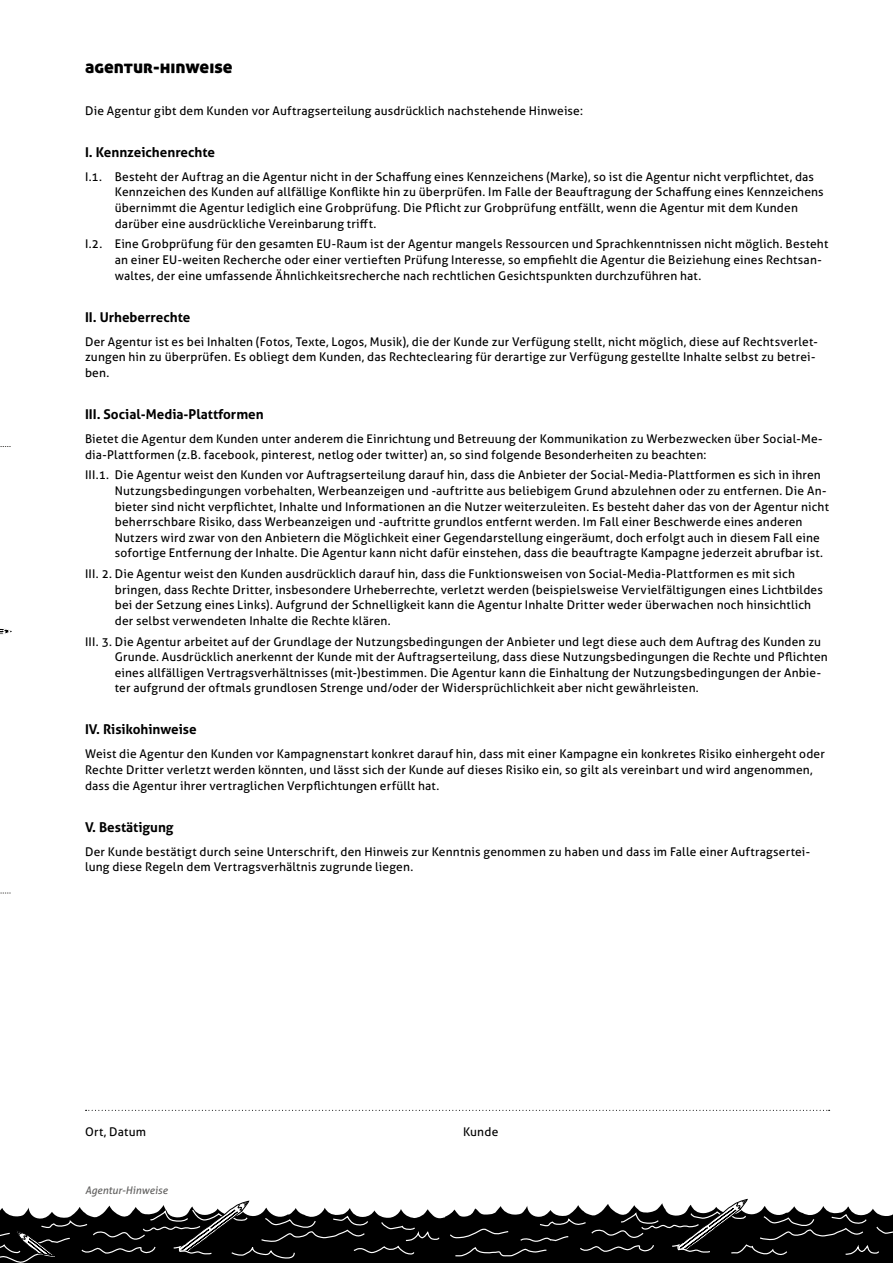
<style>
.page{position:relative;width:893px;height:1263px;background:#fff}
.page>*{position:absolute;margin:0;border:0;box-sizing:border-box;transform-origin:0 0}
.t1{font:18px "Aller Display";color:#000}
.t2{font:700 13.5px "Aller";color:#000}
.t3{font:12px/15.6px "Aller";letter-spacing:.015em;color:#000}
.t4{font:italic 10.5px "Aller";color:#626160}
</style>
<div class="page">
<svg style="left:0;top:628px;width:12px;height:7px"></svg>
<svg style="left:0;top:1199px;width:893px;height:64px"></svg>
<svg style="left:86px;top:1110px;width:744px;height:1px"></svg>
<h1 class="t1" style="left:85px;top:55px;width:149px">agentur-hinweise</h1>
<p class="t3" style="left:85px;top:103px;width:499px">Die Agentur gibt dem Kunden vor Auftragserteilung ausdrücklich nachstehende Hinweise:</p>
<p class="t2" style="left:85px;top:144px;width:132px">I. Kennzeichenrechte</p>
<p class="t3" style="left:115px;top:169px;width:710px;text-indent:-30px">I.1. Besteht der Auftrag an die Agentur nicht in der Schaffung eines Kennzeichens (Marke), so ist die Agentur nicht verpflichtet, das Kennzeichen des Kunden auf allfällige Konflikte hin zu überprüfen. Im Falle der Beauftragung der Schaffung eines Kennzeichens übernimmt die Agentur lediglich eine Grobprüfung. Die Pflicht zur Grobprüfung entfällt, wenn die Agentur mit dem Kunden darüber eine ausdrückliche Vereinbarung trifft.</p>
<p class="t3" style="left:115px;top:236px;width:715px;text-indent:-30px">I.2. Eine Grobprüfung für den gesamten EU-Raum ist der Agentur mangels Ressourcen und Sprachkenntnissen nicht möglich. Besteht an einer EU-weiten Recherche oder einer vertieften Prüfung Interesse, so empfiehlt die Agentur die Beiziehung eines Rechtsan&shy;waltes, der eine umfassende Ähnlichkeitsrecherche nach rechtlichen Gesichtspunkten durchzuführen hat.</p>
<p class="t2" style="left:85px;top:308px;width:107px">II. Urheberrechte</p>
<p class="t3" style="left:85px;top:334px;width:734px">Der Agentur ist es bei Inhalten (Fotos, Texte, Logos, Musik), die der Kunde zur Verfügung stellt, nicht möglich, diese auf Rechtsverlet&shy;zungen hin zu überprüfen. Es obliegt dem Kunden, das Rechteclearing für derartige zur Verfügung gestellte Inhalte selbst zu betrei&shy;ben.</p>
<p class="t2" style="left:85px;top:406px;width:180px">III. Social-Media-Plattformen</p>
<p class="t3" style="left:85px;top:431px;width:739px">Bietet die Agentur dem Kunden unter anderem die Einrichtung und Betreuung der Kommunikation zu Werbezwecken über Social-Me&shy;dia-Plattformen (z.B. facebook, pinterest, netlog oder twitter) an, so sind folgende Besonderheiten zu beachten:</p>
<p class="t3" style="left:115px;top:467px;width:716px;text-indent:-30px">III.1. Die Agentur weist den Kunden vor Auftragserteilung darauf hin, dass die Anbieter der Social-Media-Plattformen es sich in ihren Nutzungsbedingungen vorbehalten, Werbeanzeigen und -auftritte aus beliebigem Grund abzulehnen oder zu entfernen. Die An&shy;bieter sind nicht verpflichtet, Inhalte und Informationen an die Nutzer weiterzuleiten. Es besteht daher das von der Agentur nicht beherrschbare Risiko, dass Werbeanzeigen und -auftritte grundlos entfernt werden. Im Fall einer Beschwerde eines anderen Nutzers wird zwar von den Anbietern die Möglichkeit einer Gegendarstellung eingeräumt, doch erfolgt auch in diesem Fall eine sofortige Entfernung der Inhalte. Die Agentur kann nicht dafür einstehen, dass die beauftragte Kampagne jederzeit abrufbar ist.</p>
<p class="t3" style="left:115px;top:566px;width:709px;text-indent:-30px">III. 2. Die Agentur weist den Kunden ausdrücklich darauf hin, dass die Funktionsweisen von Social-Media-Plattformen es mit sich bringen, dass Rechte Dritter, insbesondere Urheberrechte, verletzt werden (beispielsweise Vervielfältigungen eines Lichtbildes bei der Setzung eines Links). Aufgrund der Schnelligkeit kann die Agentur Inhalte Dritter weder überwachen noch hinsichtlich der selbst verwendeten Inhalte die Rechte klären.</p>
<p class="t3" style="left:115px;top:633px;width:714px;text-indent:-30px">III. 3. Die Agentur arbeitet auf der Grundlage der Nutzungsbedingungen der Anbieter und legt diese auch dem Auftrag des Kunden zu Grunde. Ausdrücklich anerkennt der Kunde mit der Auftragserteilung, dass diese Nutzungsbedingungen die Rechte und Pflichten eines allfälligen Vertragsverhältnisses (mit-)bestimmen. Die Agentur kann die Einhaltung der Nutzungsbedingungen der Anbie&shy;ter aufgrund der oftmals grundlosen Strenge und/oder der Widersprüchlichkeit aber nicht gewährleisten.</p>
<p class="t2" style="left:85px;top:721px;width:113px">IV. Risikohinweise</p>
<p class="t3" style="left:85px;top:746px;width:741px">Weist die Agentur den Kunden vor Kampagnenstart konkret darauf hin, dass mit einer Kampagne ein konkretes Risiko einhergeht oder<br>Rechte Dritter verletzt werden könnten, und lässt sich der Kunde auf dieses Risiko ein, so gilt als vereinbart und wird angenommen, dass die Agentur ihrer vertraglichen Verpflichtungen erfüllt hat.</p>
<p class="t2" style="left:85px;top:818px;width:90px">V. Bestätigung</p>
<p class="t3" style="left:85px;top:844px;width:726px">Der Kunde bestätigt durch seine Unterschrift, den Hinweis zur Kenntnis genommen zu haben und dass im Falle einer Auftragsertei&shy;lung diese Regeln dem Vertragsverhältnis zugrunde liegen.</p>
<p class="t3" style="left:85px;top:1124px;width:62px">Ort, Datum</p>
<p class="t3" style="left:463px;top:1124px;width:37px">Kunde</p>
<p class="t4" style="left:85px;top:1184px;width:84px">Agentur-Hinweise</p>
</div>
